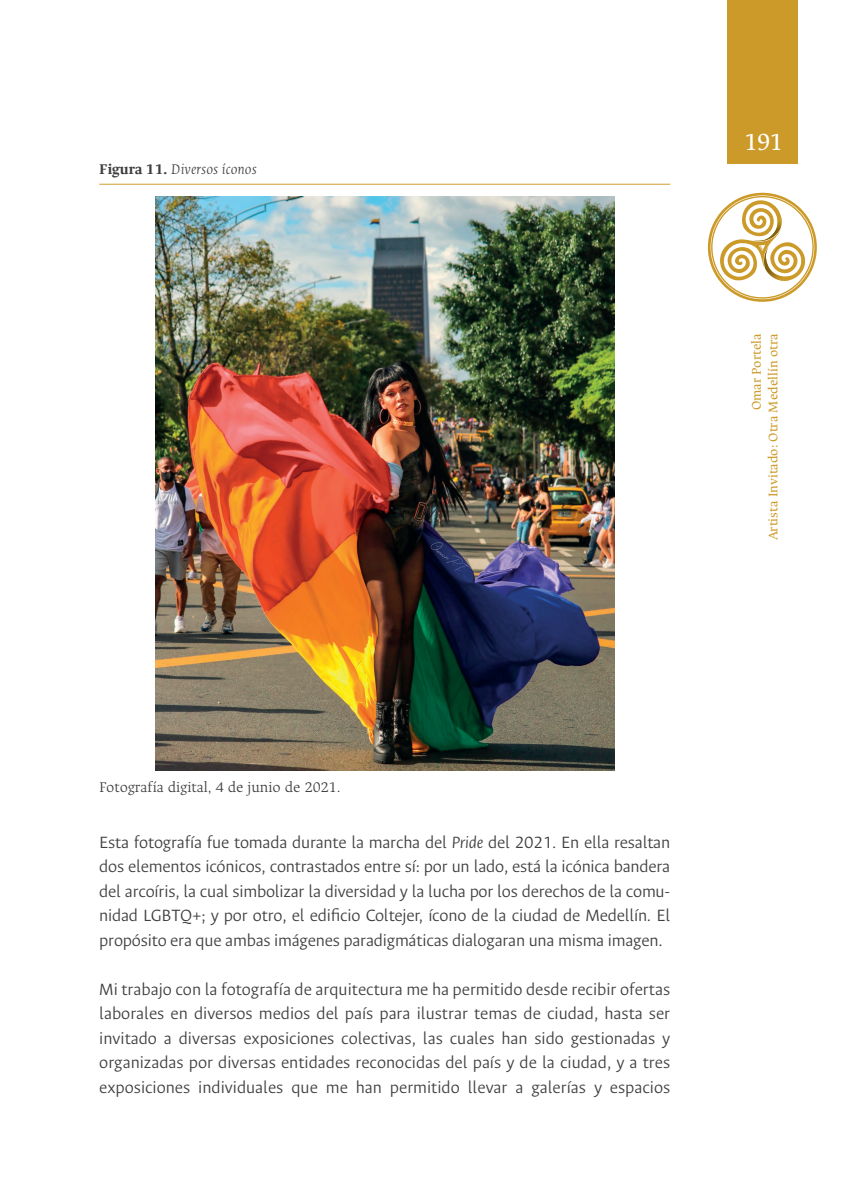
<style>
.page{position:relative;width:844px;height:1191px;background:#fff}
.page>*{position:absolute;margin:0;border:0;box-sizing:border-box;transform-origin:0 0}
.t1{font:26.25px "Ancizar Serif";color:#fff}
.t2{font:300 18.38px/24.5px "Ancizar Sans";letter-spacing:-.005em;color:#3e3e3f;text-align:justify}
.t3{font:300 15.75px "Ancizar Serif";color:#3e3e3f}
.t4{font:italic 300 15.75px "Ancizar Serif";color:#3e3e3f}
.t5{font:14px/16.8px "Ancizar Serif";color:#ce9b2a;text-align:right}
.s1{font-weight:700;font-style:normal}
.s2{font-style:italic}
</style>
<div class="page">
<div style="left:726px;top:0;width:71px;height:164px;background:#cc9a29"></div>
<svg style="left:707px;top:193px;width:109px;height:109px"></svg>
<hr style="left:99px;top:184px;width:571px;height:1px;background:#ce9b2a">
<img style="left:155px;top:197px;width:459px;height:574px">
<p class="t4" style="left:99px;top:160px;width:159px"><span class="s1">Figura 11.</span> Diversos íconos</p>
<h1 class="t1" style="left:744px;top:126px;width:41px">191</h1>
<p class="t5" style="left:747px;top:540px;width:208px;rotate:-90deg">Omar Portela<br>Artista Invitado: Otra Medellín otra</p>
<p class="t3" style="left:99px;top:777px;width:243px">Fotografía digital, 4 de junio de 2021.</p>
<p class="t2" style="left:99px;top:829px;width:572px">Esta fotografía fue tomada durante la marcha del <span class="s2">Pride</span> del 2021. En ella resaltan dos elementos icónicos, contrastados entre sí: por un lado, está la icónica bandera del arcoíris, la cual simbolizar la diversidad y la lucha por los derechos de la comu&shy;nidad LGBTQ+; y por otro, el edificio Coltejer, ícono de la ciudad de Medellín. El propósito era que ambas imágenes paradigmáticas dialogaran una misma imagen.</p>
<p class="t2" style="left:99px;top:976px;width:572px">Mi trabajo con la fotografía de arquitectura me ha permitido desde recibir ofertas laborales en diversos medios del país para ilustrar temas de ciudad, hasta ser invitado a diversas exposiciones colectivas, las cuales han sido gestionadas y organizadas por diversas entidades reconocidas del país y de la ciudad, y a tres exposiciones individuales que me han permitido llevar a galerías y espacios</p>
</div>
